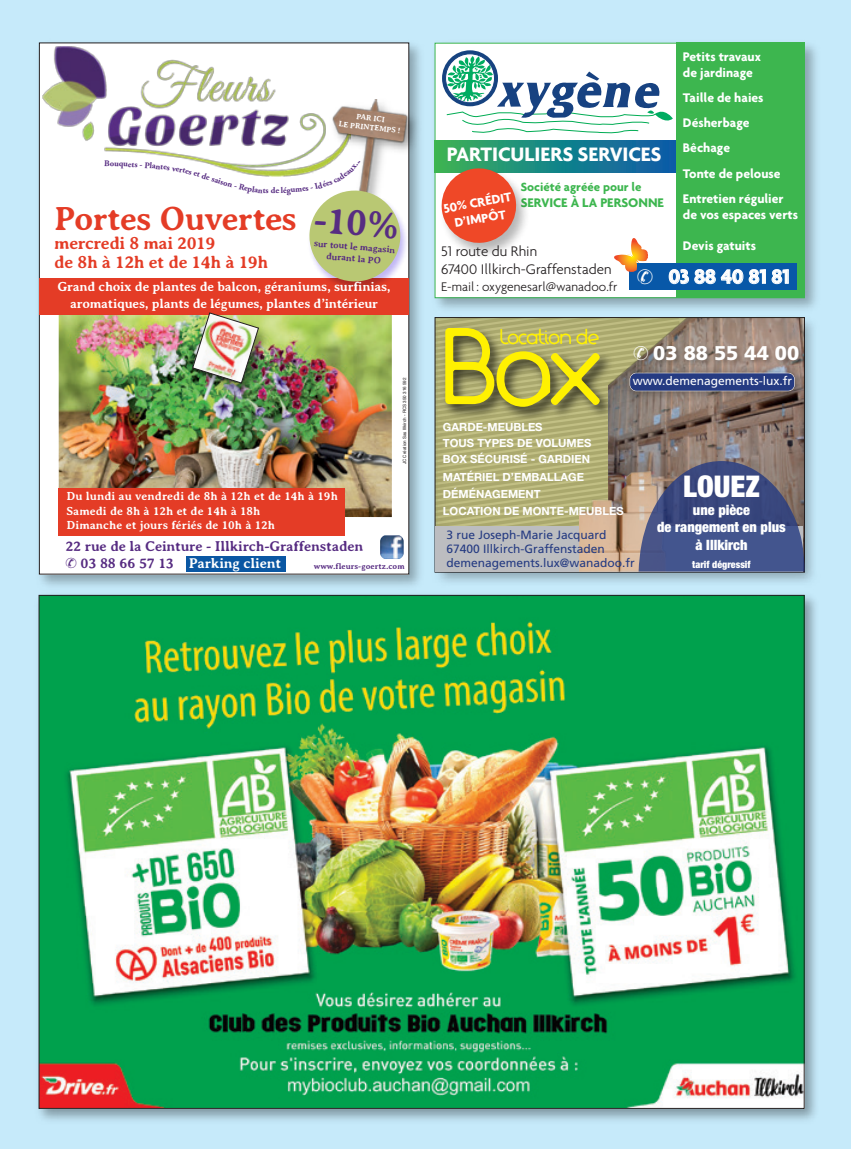
<style>
.page{position:relative;width:851px;height:1149px;background:#fff}
.page>*{position:absolute;margin:0;border:0;box-sizing:border-box;transform-origin:0 0}
.t1{font:96.45px "Lachata";color:#fff101}
.t2{font:700 34.35px "Averia Serif";letter-spacing:-.025em;color:#e43c26}
.t3{font:900 condensed 29.85px "Helvetica Neue";color:#fff}
.t4{font:700 21px "Agenda";color:#fff}
.t5{font:900 19.8px "Frutiger";color:#fff}
.t6{font:18.9px "Lachata";color:#fff101}
.t7{font:700 18px/19.2px "Averia Serif";letter-spacing:-.025em;color:#e43c26}
.t8{font:300 15px/18px "Agenda";color:#231f20}
.t9{font:700 14.55px/17.5px "Averia Serif";letter-spacing:-.015em;color:#572c82}
.t10{font:900 condensed 14.25px/17.4px "Helvetica Neue";color:#fff;text-align:center}
.t11{font:700 13.5px/25.2px "Agenda";color:#fff}
.t12{font:700 13.5px/16.2px "Averia Serif";letter-spacing:-.02em;color:#fff;text-align:center}
.t13{font:300 13.5px "Agenda";color:#231f20}
.t14{font:700 13.5px "Agenda";color:#3db64f}
.t15{font:700 12.75px "Agenda";color:#3db64f}
.t16{font:700 12px/14.4px "Averia Serif";color:#fff}
.t17{font:12px/14.4px "Frutiger";color:#253b82}
.t18{font:12px "Frutiger";color:#fff}
.t19{font:700 11.25px/16px "Helvetica Neue";color:#fff}
.t20{font:900 condensed 9.9px "Helvetica Neue";color:#fff}
.t21{font:700 9.6px "Averia Serif";color:#572c82}
.t22{font:700 8.55px "Adobe Garamond Pro";color:#572c82}
.t23{font:700 8.4px "Averia Serif";color:#572c82}
.t24{font:700 7.95px/9.6px "Averia Serif";color:#fff;text-align:center}
.t25{font:4.5px "Helvetica";color:#231f20}
.s1{color:#fff}
</style>
<div class="page">
<div style="left:0;top:0;width:850px;height:1148px;background:#c6eafa"></div>
<img style="left:434px;top:318px;width:380px;height:264px">
<img style="left:804px;top:337px;width:10px;height:55px">
<img style="left:38px;top:42px;width:382px;height:544px">
<div style="left:39px;top:43px;width:370px;height:531px;background:#fff"></div>
<img style="left:38px;top:594px;width:778px;height:526px">
<img style="left:41px;top:596px;width:761px;height:510px">
<img style="left:59px;top:315px;width:222px;height:172px">
<div style="left:39px;top:278px;width:370px;height:37px;background:#e43c26"></div>
<img style="left:182px;top:315px;width:98px;height:90px">
<img style="left:192px;top:312px;width:67px;height:71px">
<div style="left:186px;top:556px;width:99px;height:15px;background:#0a57a3"></div>
<img style="left:42px;top:46px;width:236px;height:130px">
<img style="left:278px;top:86px;width:143px;height:91px">
<img style="left:285px;top:92px;width:127px;height:68px">
<div style="left:58px;top:487px;width:286px;height:48px;background:#e43c26"></div>
<img style="left:434px;top:42px;width:382px;height:276px">
<div style="left:435px;top:44px;width:369px;height:253px;background:#fff"></div>
<div style="left:676px;top:43px;width:128px;height:255px;background:#3db64f"></div>
<svg style="left:434px;top:140px;width:241px;height:20px;background:#1b8287"></svg>
<svg style="left:442px;top:50px;width:56px;height:56px"></svg>
<svg style="left:445px;top:56px;width:227px;height:78px"></svg>
<img style="left:434px;top:154px;width:109px;height:6px">
<svg style="left:850px;top:0;width:1px;height:81px"></svg>
<svg style="left:104px;top:160px;width:10px;height:6px"></svg>
<svg style="left:134px;top:162px;width:58px;height:13px"></svg>
<img style="left:281px;top:160px;width:523px;height:411px">
<p class="t22" style="left:114px;top:158px;width:22px;rotate:3deg">uquet</p>
<p class="t22" style="left:195px;top:168px;width:33px;rotate:17deg">et de sais</p>
<p class="t22" style="left:263px;top:185px;width:4px">t</p>
<p class="t22" style="left:271px;top:185px;width:10px">de</p>
<h2 class="t2" style="left:54px;top:199px;width:244px">Portes Ouvertes</h2>
<h3 class="t7" style="left:54px;top:234px;width:216px">mercredi 8 mai 2019<br>de 8h à 12h et de 14h à 19h</h3>
<p class="t24" style="left:340px;top:109px;width:65px;rotate:7deg">PAR ICI<br>LE PRINTEM PS !</p>
<p class="t21" style="left:314px;top:237px;width:82px;rotate:5deg">sur tout le magasin</p>
<p class="t21" style="left:327px;top:250px;width:56px;rotate:5deg">durant la PO</p>
<p class="t12" style="left:57px;top:279px;width:335px">Grand choix de plantes de balcon, géraniums, surfinias, aromatiques, plants de légumes, plantes d’intérieur</p>
<p class="t16" style="left:66px;top:489px;width:273px">Du lundi au vendredi de 8h à 12h et de 14h à 19h<br>Samedi de 8h à 12h et de 14h à 18h<br>Dimanche et jours fériés de 10h à 12h</p>
<p class="t25" style="left:401px;top:464px;width:88px;rotate:-90deg">JC Création Sas Illkirch - RCS 350 316 592</p>
<p class="t9" style="left:80px;top:537px;width:284px;text-indent:-15px">22 rue de la Ceinture - Illkirch-Graffenstaden<br>03 88 66 57 13 <span class="s1">Parking client</span></p>
<p class="t23" style="left:314px;top:561px;width:92px">www.fleurs-goertz.com</p>
<p class="t11" style="left:682px;top:48px;width:79px;line-height:16.2px">Petits travaux de jardinage</p>
<p class="t11" style="left:682px;top:85px;width:102px">Taille de haies<br>Désherbage<br>Bêchage<br>Tonte de pelouse<br>Entretien régulier</p>
<p class="t11" style="left:682px;top:202px;width:117px">de vos espaces verts</p>
<p class="t11" style="left:682px;top:233px;width:75px">Devis gatuits</p>
<h3 class="t4" style="left:446px;top:141px;width:216px">PARTICULIERS SERVICES</h3>
<p class="t15" style="left:520px;top:179px;width:122px">Société agréée pour le</p>
<p class="t14" style="left:520px;top:194px;width:145px">SERVICE À LA PERSONNE</p>
<p class="t11" style="left:442px;top:200px;width:69px;line-height:16.2px;text-align:center;rotate:-10deg">50% CRÉDIT<br>D’IM PÔ T</p>
<p class="t8" style="left:441px;top:242px;width:172px">51 route du Rhin<br>67400 Illkirch-Graffenstaden</p>
<p class="t13" style="left:441px;top:279px;width:178px">E-mail: oxygenesarl@wanadoo.fr</p>
<h3 class="t4" style="left:668px;top:264px;width:123px">03 88 40 81 81</h3>
<h1 class="t1" style="left:436px;top:302px;width:169px">Box</h1>
<h3 class="t6" style="left:499px;top:323px;width:102px">Location de</h3>
<h3 class="t5" style="left:653px;top:341px;width:147px">03 88 55 44 00</h3>
<p class="t18" style="left:632px;top:374px;width:161px">www.demenagements-lux.fr</p>
<p class="t19" style="left:443px;top:419px;width:150px">GARDE-MEUBLES<br>TOUS TYPES DE VOLUMES<br>BOX SÉCURISÉ - GARDIEN</p>
<p class="t19" style="left:443px;top:467px;width:182px;line-height:17.2px">MATÉRIEL D’EMBALLAGE<br>DÉMÉNAGEMENT<br>LOCATION DE MONTE-MEUBLES</p>
<p class="t17" style="left:446px;top:527px;width:190px">3 rue Joseph-Marie Jacquard<br>67400 Illkirch-Graffenstaden demenagements.lux@wanadoo.fr</p>
<h3 class="t3" style="left:683px;top:468px;width:78px">LOUEZ</h3>
<p class="t10" style="left:657px;top:500px;width:130px">une pièce<br>de rangement en plus à Illkirch</p>
<p class="t20" style="left:692px;top:558px;width:60px">tarif dégressif</p>
</div>
